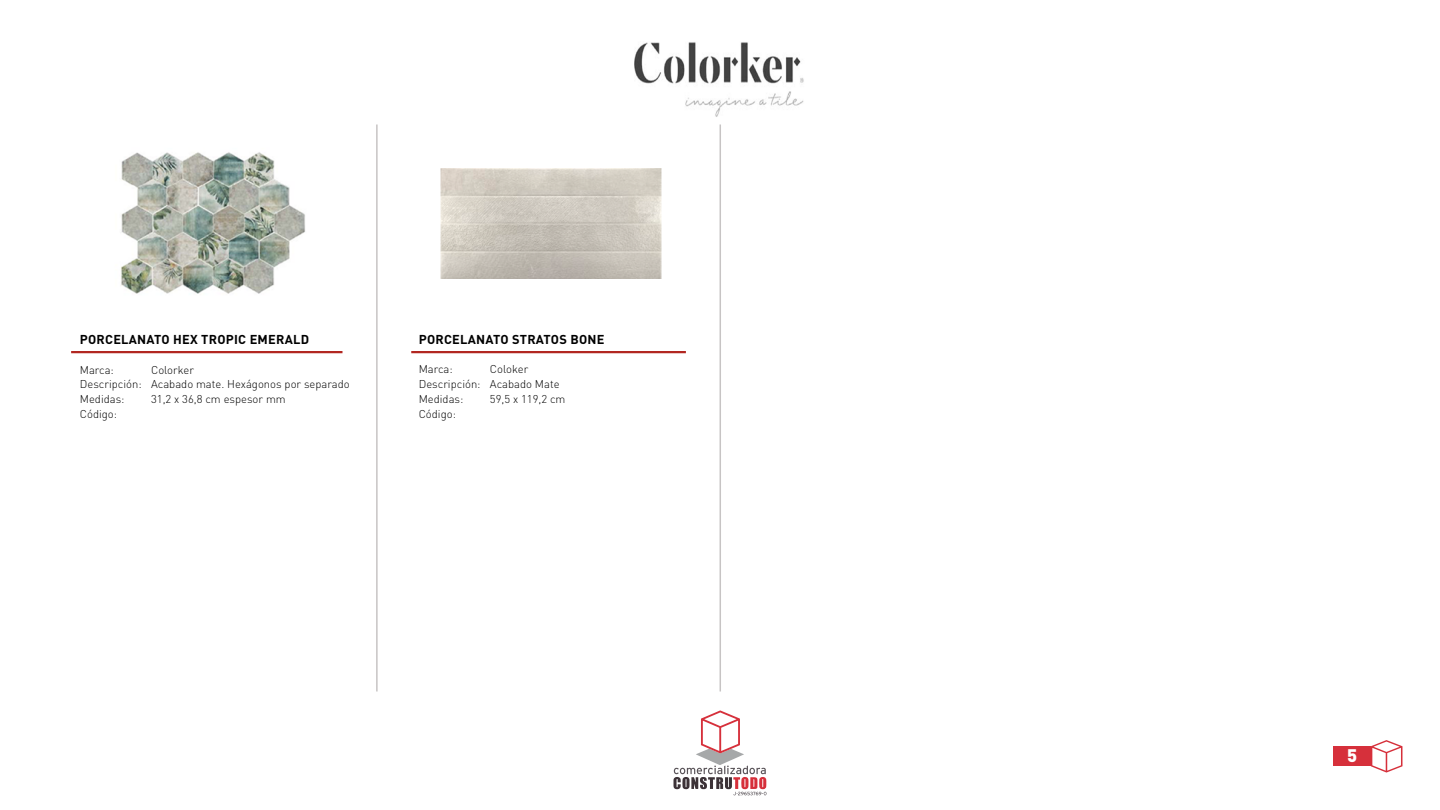
<style>
.page{position:relative;width:1440px;height:810px;background:#fff}
.page>*{position:absolute;margin:0;border:0;box-sizing:border-box;transform-origin:0 0}
.t1{font:900 18px "DIN Pro";color:#fff}
.t2{font:700 12.75px "DIN Pro";letter-spacing:.02em;color:#000}
.t3{font:300 11.25px/15px "DIN Pro";color:#000}
</style>
<div class="page">
<svg style="left:1371px;top:740px;width:32px;height:32px"></svg>
<svg style="left:674px;top:710px;width:93px;height:86px"></svg>
<hr style="left:376px;top:124px;width:2px;height:568px;background:#c7c4c4">
<hr style="left:720px;top:124px;width:1px;height:568px;background:#c7c4c4">
<hr style="left:71px;top:351px;width:271px;height:2px;background:#b22721">
<hr style="left:411px;top:351px;width:275px;height:2px;background:#b22721">
<div style="left:1334px;top:747px;width:37px;height:19px;background:#d6303b"></div>
<img style="left:634px;top:42px;width:170px;height:75px">
<img style="left:121px;top:152px;width:184px;height:142px">
<img style="left:440px;top:168px;width:222px;height:111px">
<p class="t2" style="left:80px;top:330px;width:231px">PORCELANATO HEX TROPIC EMERALD</p>
<p class="t2" style="left:419px;top:330px;width:187px">PORCELANATO STRATOS BONE</p>
<p class="t3" style="left:80px;top:361px;width:271px;text-indent:71px">Colorker<br>Descripción: Acabado mate. Hexágonos por separado<br>Medidas:</p>
<p class="t3" style="left:80px;top:361px;width:36px">Marca:</p>
<p class="t3" style="left:151px;top:391px;width:136px">31,2 x 36,8 cm espesor mm</p>
<p class="t3" style="left:419px;top:361px;width:142px;text-indent:71px">Coloker<br>Descripción: Acabado Mate<br>Medidas:</p>
<p class="t3" style="left:419px;top:361px;width:36px">Marca:</p>
<p class="t3" style="left:490px;top:391px;width:77px">59,5 x 119,2 cm</p>
<p class="t3" style="left:80px;top:406px;width:39px">Código:</p>
<p class="t3" style="left:419px;top:406px;width:39px">Código:</p>
<h1 class="t1" style="left:1347px;top:743px;width:12px">5</h1>
</div>
